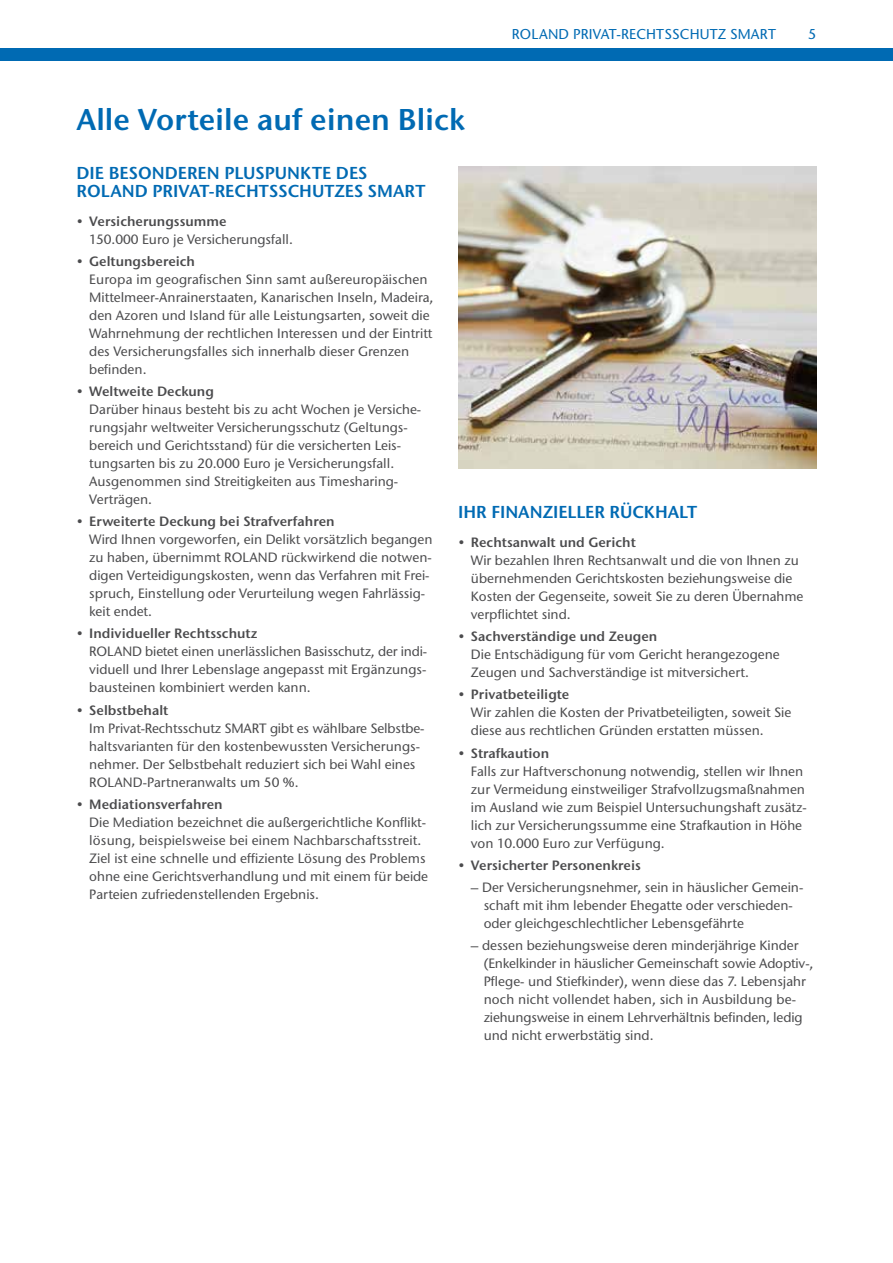
<style>
.page{position:relative;width:893px;height:1263px;background:#fff}
.page>*{position:absolute;margin:0;border:0;box-sizing:border-box;transform-origin:0 0}
.t1{font:600 30px "Stone Sans ITC Std";color:#006ab3}
.t2{font:600 17.25px/18px "Stone Sans ITC Std";color:#006ab3}
.t3{font:500 14.25px "Stone Sans ITC Std";letter-spacing:.01em;color:#006ab3}
.t4{font:500 13.5px/18px "Stone Sans ITC Std";color:#4b4b4d}
.t5{font:600 13.5px "Stone Sans ITC Std";color:#4b4b4d}
.s1{font-weight:600}
.s2{font-weight:500}
</style>
<div class="page">
<div style="left:0;top:48px;width:893px;height:13px;background:#006ab3"></div>
<img style="left:458px;top:166px;width:358px;height:303px">
<p class="t3" style="left:512px;top:25px;width:265px">ROLAND PRIVAT-RECHTSSCHUTZ SMART</p>
<p class="t3" style="left:808px;top:25px;width:10px">5</p>
<h1 class="t1" style="left:77px;top:101px;width:390px">Alle Vorteile auf einen Blick</h1>
<p class="t2" style="left:77px;top:164px;width:350px">DIE BESONDEREN PLUSPUNKTE DES<br>ROLAND PRIVAT-RECHTSSCHUTZES SMART</p>
<p class="t4" style="left:89px;top:212px;width:205px;text-indent:-13px">• <span class="s1">Versicherungssumme<br></span>150.000 Euro je Versicherungsfall.</p>
<p class="t4" style="left:89px;top:252px;width:346px;text-indent:-13px">• <span class="s1">Geltungsbereich<br></span>Europa im geografischen Sinn samt außereuropäischen Mittelmeer-Anrainerstaaten, Kanarischen Inseln, Madeira, den Azoren und Island für alle Leistungsarten, soweit die Wahrnehmung der rechtlichen Interessen und der Eintritt des Versicherungsfalles sich innerhalb dieser Grenzen befinden.</p>
<p class="t4" style="left:89px;top:382px;width:333px;text-indent:-13px">• <span class="s1">Weltweite Deckung<br></span>Darüber hinaus besteht bis zu acht Wochen je Versiche&shy;rungsjahr weltweiter Versicherungsschutz (Geltungs&shy;bereich und Gerichtsstand) für die versicherten Leis&shy;tungsarten bis zu 20.000 Euro je Versicherungsfall.<br>Ausgenommen sind Streitigkeiten aus Timesharing-Verträgen.</p>
<p class="t4" style="left:89px;top:512px;width:345px;text-indent:-13px">• <span class="s1">Erweiterte Deckung bei Strafverfahren<br></span>Wird Ihnen vorgeworfen, ein Delikt vorsätzlich begangen zu haben, übernimmt ROLAND rückwirkend die notwen&shy;digen Verteidigungskosten, wenn das Verfahren mit Frei&shy;spruch, Einstellung oder Verurteilung wegen Fahrlässig&shy;keit endet.</p>
<p class="t4" style="left:89px;top:625px;width:339px;text-indent:-13px">• <span class="s1">Individueller Rechtsschutz<br></span>ROLAND bietet einen unerlässlichen Basisschutz, der indi&shy;viduell und Ihrer Lebenslage angepasst mit Ergänzungs&shy;bausteinen kombiniert werden kann.</p>
<p class="t4" style="left:89px;top:701px;width:337px;text-indent:-13px">• <span class="s1">Selbstbehalt<br></span>Im Privat-Rechtsschutz SMART gibt es wählbare Selbstbe&shy;haltsvarianten für den kostenbewussten Versicherungs&shy;nehmer. Der Selbstbehalt reduziert sich bei Wahl eines ROLAND-Partneranwalts um 50 %.</p>
<p class="t4" style="left:89px;top:795px;width:340px;text-indent:-13px">• <span class="s1">Mediationsverfahren<br></span>Die Mediation bezeichnet die außergerichtliche Konflikt&shy;lösung, beispielsweise bei einem Nachbarschaftsstreit.<br>Ziel ist eine schnelle und effiziente Lösung des Problems ohne eine Gerichtsverhandlung und mit einem für beide Parteien zufriedenstellenden Ergebnis.</p>
<p class="t2" style="left:458px;top:503px;width:241px">IHR FINANZIELLER RÜCKHALT</p>
<p class="t4" style="left:471px;top:533px;width:334px;text-indent:-13px">• <span class="s1">Rechtsanwalt und Gericht<br></span>Wir bezahlen Ihren Rechtsanwalt und die von Ihnen zu übernehmenden Gerichtskosten beziehungsweise die Kosten der Gegenseite, soweit Sie zu deren Übernahme verpflichtet sind.</p>
<p class="t4" style="left:471px;top:627px;width:310px;text-indent:-13px">• <span class="s1">Sachverständige und Zeugen<br></span>Die Entschädigung für vom Gericht herangezogene<br>Zeugen und Sachverständige ist mitversichert.</p>
<p class="t4" style="left:471px;top:685px;width:322px;text-indent:-13px">• <span class="s1">Privatbeteiligte<br></span>Wir zahlen die Kosten der Privatbeteiligten, soweit Sie diese aus rechtlichen Gründen erstatten müssen.</p>
<p class="t4" style="left:471px;top:744px;width:337px;text-indent:-13px">• <span class="s1">Strafkaution<br></span>Falls zur Haftverschonung notwendig, stellen wir Ihnen zur Vermeidung einstweiliger Strafvollzugsmaßnahmen im Ausland wie zum Beispiel Untersuchungshaft zusätz&shy;lich zur Versicherungssumme eine Strafkaution in Höhe von 10.000 Euro zur Verfügung.</p>
<p class="t5" style="left:458px;top:857px;width:184px"><span class="s2">•</span> Versicherter Personenkreis</p>
<p class="t4" style="left:484px;top:878px;width:321px;text-indent:-13px">– Der Versicherungsnehmer, sein in häuslicher Gemein&shy;schaft mit ihm lebender Ehegatte oder verschieden&shy;oder gleichgeschlechtlicher Lebensgefährte</p>
<p class="t4" style="left:484px;top:936px;width:331px;text-indent:-13px">– dessen beziehungsweise deren minderjährige Kinder (Enkelkinder in häuslicher Gemeinschaft sowie Adoptiv-, Pflege- und Stiefkinder), wenn diese das 7. Lebensjahr noch nicht vollendet haben, sich in Ausbildung be&shy;ziehungsweise in einem Lehrverhältnis befinden, ledig und nicht erwerbstätig sind.</p>
</div>
